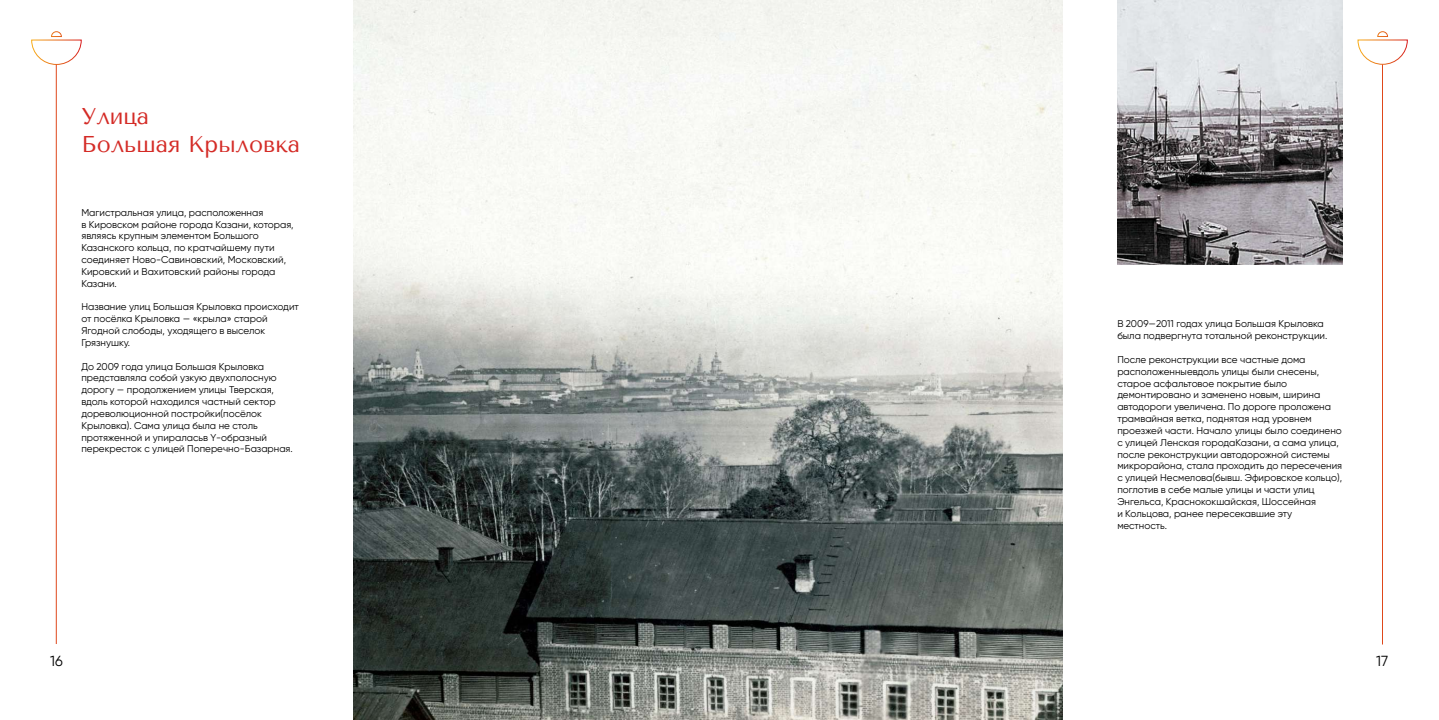
<style>
.page{position:relative;width:1439px;height:720px;background:#fff}
.page>*{position:absolute;margin:0;border:0;box-sizing:border-box;transform-origin:0 0}
.t1{font:22.75px/27.3px "Tenor Sans";color:#d42b26}
.t2{font:14.61px "Gilroy";color:#000}
.t3{font:9.89px/11.8px "Gilroy";color:#000}
</style>
<div class="page">
<svg style="left:31px;top:31px;width:51px;height:34px"></svg>
<svg style="left:1357px;top:31px;width:50px;height:34px"></svg>
<hr style="left:1382px;top:64px;width:1px;height:580px;background:#fff">
<img style="left:354px;top:0;width:708px;height:719px">
<img style="left:1117px;top:0;width:225px;height:264px">
<h1 class="t1" style="left:81px;top:103px;width:220px">Улица<br>Большая Крыловка</h1>
<p class="t3" style="left:81px;top:206px;width:214px">Магистральная улица, расположенная<br>в Кировском районе города Казани, которая, являясь крупным элементом Большого Казанского кольца, по кратчайшему пути соединяет Ново-Савиновский, Московский, Кировский и Вахитовский районы города Казани.</p>
<p class="t3" style="left:81px;top:301px;width:219px">Название улиц Большая Крыловка происходит от посёлка Крыловка — «крыла» старой<br>Ягодной слободы, уходящего в выселок<br>Грязнушку.</p>
<p class="t3" style="left:81px;top:360px;width:213px">До 2009 года улица Большая Крыловка представляла собой узкую двухполосную дорогу — продолжением улицы Тверская, вдоль которой находился частный сектор дореволюционной постройки(посёлок Крыловка). Сама улица была не столь протяженной и упираласьв Y-образный перекресток с улицей Поперечно-Базарная.</p>
<p class="t3" style="left:1117px;top:318px;width:211px">В 2009—2011 годах улица Большая Крыловка была подвергнута тотальной реконструкции.</p>
<p class="t3" style="left:1117px;top:353px;width:226px">После реконструкции все частные дома расположенныевдоль улицы были снесены, старое асфальтовое покрытие было демонтировано и заменено новым, ширина автодороги увеличена. По дороге проложена трамвайная ветка, поднятая над уровнем проезжей части. Начало улицы было соединено с улицей Ленская городаКазани, а сама улица, после реконструкции автодорожной системы микрорайона, стала проходить до пересечения с улицей Несмелова(бывш. Эфировское кольцо), поглотив в себе малые улицы и части улиц Энгельса, Краснококшайская, Шоссейная<br>и Кольцова, ранее пересекавшие эту местность.</p>
<h2 class="t2" style="left:50px;top:651px;width:14px">16</h2>
<h2 class="t2" style="left:1376px;top:651px;width:14px">17</h2>
</div>
